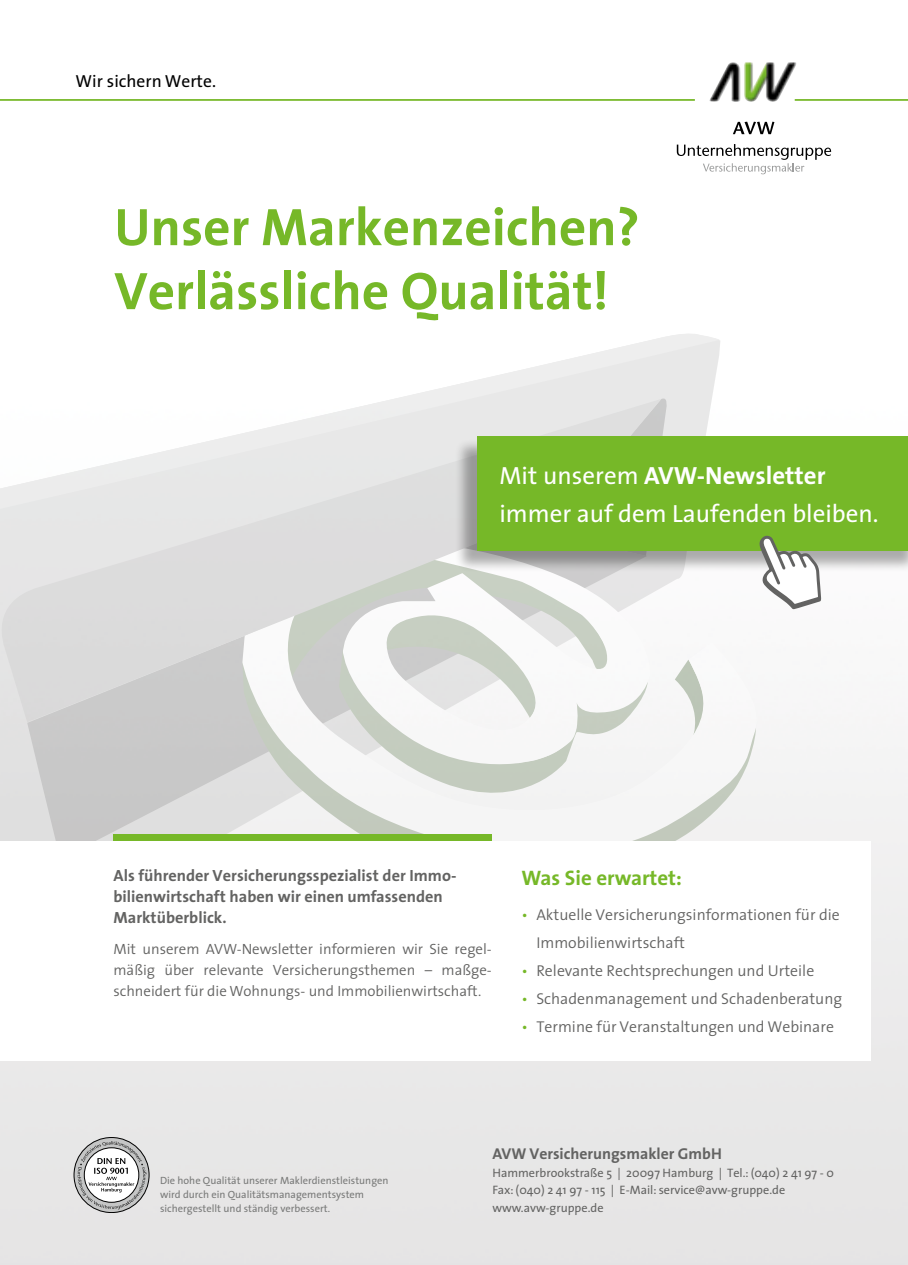
<style>
.page{position:relative;width:908px;height:1265px;background:#fff}
.page>*{position:absolute;margin:0;border:0;box-sizing:border-box;transform-origin:0 0}
.t1{font:700 53.2px/64px "The Sans";color:#76b828}
.t2{font:25.03px/38.7px "The Sans";color:#fff}
.t3{font:700 21px "The Sans";color:#76b828}
.t4{font:17.5px "The Sans";color:#000}
.t5{font:700 16.28px/21px "The Sans";color:#636362}
.t6{font:300 15.75px/28px "The Sans";color:#636362}
.t7{font:700 15.75px "The Sans";color:#636362}
.t8{font:300 14.88px/21px "The Sans";color:#636362;text-align:justify}
.t9{font:12.25px/17.5px "The Sans";color:#636362}
.t10{font:10.5px/14px "The Sans";color:#787978}
.s1{font-weight:700}
.s2{color:#76b828}
</style>
<div class="page">
<img style="left:0;top:63px;width:908px;height:1202px">
<svg style="left:74px;top:1137px;width:75px;height:76px"></svg>
<div style="left:74px;top:1137px;width:75px;height:76px;border:1px solid #000;border-radius:50%"></div>
<svg style="left:78px;top:1141px;width:69px;height:68px"></svg>
<svg style="left:677px;top:144px;width:154px;height:30px"></svg>
<svg style="left:733px;top:122px;width:41px;height:12px"></svg>
<img style="left:709px;top:62px;width:87px;height:40px">
<hr style="left:0;top:99px;width:695px;height:2px;background:#76b828">
<hr style="left:795px;top:99px;width:113px;height:2px;background:#76b828">
<svg style="left:0;top:330px;width:720px;height:107px"></svg>
<svg style="left:27px;top:722px;width:215px;height:119px;background:#cdcdcd"></svg>
<svg style="left:242px;top:614px;width:525px;height:227px;fill:#f5f5f5"></svg>
<svg style="left:339px;top:722px;width:309px;height:93px;fill:#f3f3f4"></svg>
<svg style="left:343px;top:722px;width:311px;height:57px;fill:#f4f4f4"></svg>
<svg style="left:0;top:399px;width:661px;height:323px"></svg>
<div style="left:455px;top:439px;width:453px;height:133px;background:#000;opacity:.32"></div>
<div style="left:477px;top:437px;width:431px;height:114px;background:#76b828"></div>
<svg style="left:759px;top:536px;width:62px;height:73px"></svg>
<div style="left:0;top:841px;width:870px;height:220px;background:#fff"></div>
<div style="left:113px;top:835px;width:379px;height:6px;background:#76b828"></div>
<p class="t4" style="left:76px;top:67px;width:142px">Wir sichern Werte.</p>
<h1 class="t1" style="left:114px;top:194px;width:527px">Unser Markenzeichen?<br>Verlässliche Qualität!</h1>
<h2 class="t2" style="left:499px;top:455px;width:381px">Mit unserem <span class="s1">AVW-Newsletter </span>immer auf dem Laufenden bleiben.</h2>
<p class="t5" style="left:113px;top:865px;width:343px">Als führender Versicherungsspezialist der Immo&shy;bilienwirtschaft haben wir einen umfassenden<br>Marktüberblick.</p>
<p class="t8" style="left:113px;top:938px;width:380px">Mit unserem AVW-Newsletter informieren wir Sie regel&shy;mäßig über relevante Versicherungsthemen – maßge&shy;schneidert für die Wohnungs- und Immobilienwirtschaft.</p>
<h3 class="t3" style="left:521px;top:860px;width:162px">Was Sie erwartet:</h3>
<p class="t6" style="left:536px;top:900px;width:305px;text-indent:-15px"><span class="s2">•</span> Aktuelle Versicherungsinformationen für die<br>Immobilienwirtschaft</p>
<p class="t6" style="left:521px;top:956px;width:294px"><span class="s2">•</span> Relevante Rechtsprechungen und Urteile</p>
<p class="t6" style="left:521px;top:984px;width:322px"><span class="s2">•</span> Schadenmanagement und Schadenberatung</p>
<p class="t6" style="left:521px;top:1012px;width:314px"><span class="s2">•</span> Termine für Veranstaltungen und Webinare</p>
<p class="t10" style="left:160px;top:1173px;width:230px">Die hohe Qualität unserer Maklerdienstleistungen wird durch ein Qualitätsmanagementsystem sichergestellt und ständig verbessert.</p>
<p class="t7" style="left:492px;top:1141px;width:231px">AVW Versicherungsmakler GmbH</p>
<p class="t9" style="left:492px;top:1163px;width:343px">Hammerbrookstraße 5 | 20097 Hamburg | Tel.: (040) 2 41 97 - 0<br>Fax: (040) 2 41 97 - 115 | E-Mail: service@avw-gruppe.de www.avw-gruppe.de</p>
</div>
